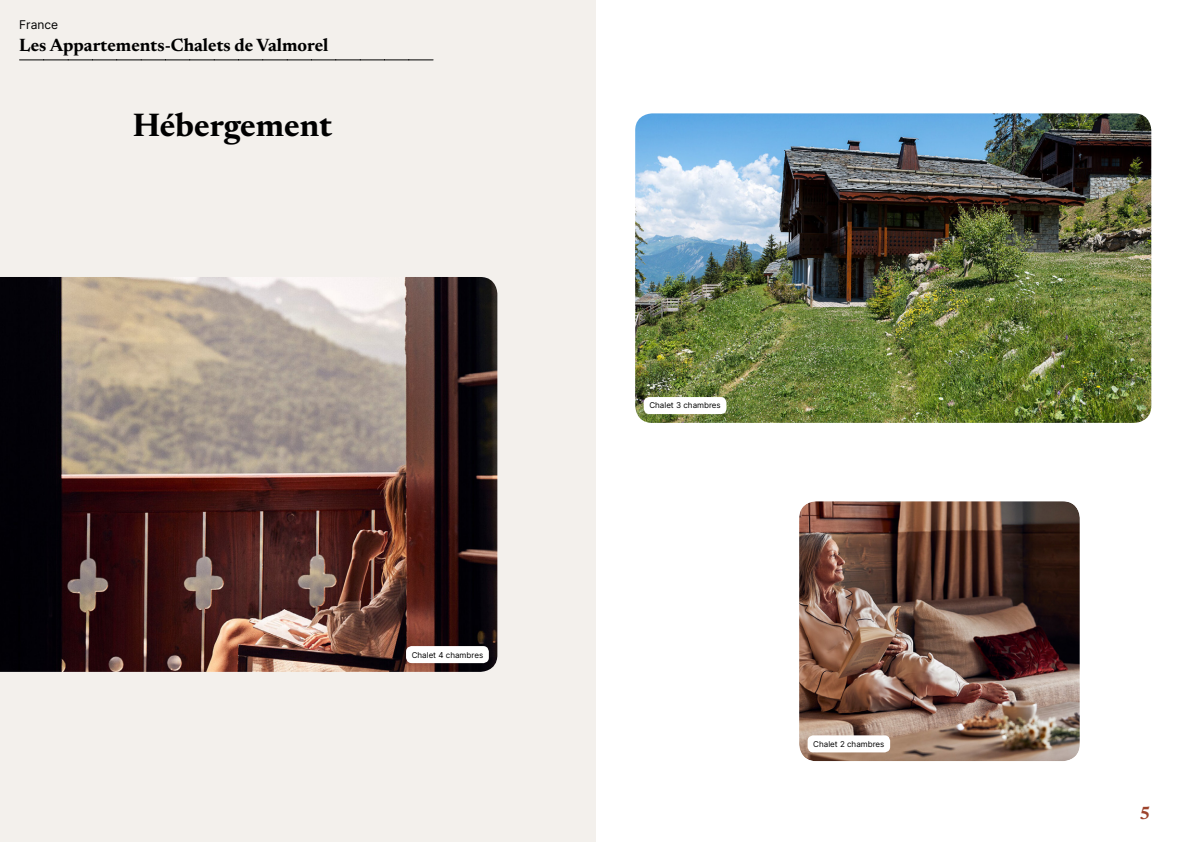
<style>
.page{position:relative;width:1191px;height:842px;background:#fff}
.page>*{position:absolute;margin:0;border:0;box-sizing:border-box;transform-origin:0 0}
.t1{font:700 33px "Newsreader 24 pt";color:#000}
.t2{font:700 18px "Newsreader 24 pt";color:#000}
.t3{font:700 18px "Newsreader 24 pt";color:#9d432c}
.t4{font:12px "Inter";color:#000}
.t5{font:8px "Inter";color:#000}
</style>
<div class="page">
<div style="left:0;top:0;width:595px;height:842px;background:#f3f0ec"></div>
<img style="left:635px;top:113px;width:516px;height:310px">
<img style="left:800px;top:502px;width:278px;height:258px">
<div style="left:791px;top:493px;width:296px;height:276px;border:8px solid #fff;border-radius:21px"></div>
<div style="left:643px;top:397px;width:83px;height:17px;background:#fff;border-radius:6px"></div>
<div style="left:807px;top:735px;width:83px;height:17px;background:#fff;border-radius:6px"></div>
<img style="left:0;top:277px;width:497px;height:395px">
<div style="left:406px;top:646px;width:83px;height:17px;background:#fff;border-radius:6px"></div>
<svg style="left:20px;top:60px;width:413px;height:1px"></svg>
<h3 class="t4" style="left:19px;top:15px;width:40px">France</h3>
<h2 class="t2" style="left:19px;top:32px;width:311px">Les Appartements-Chalets de Valmorel</h2>
<h1 class="t1" style="left:133px;top:101px;width:200px">Hébergement</h1>
<p class="t5" style="left:412px;top:649px;width:73px">Chalet 4 chambres</p>
<p class="t5" style="left:649px;top:400px;width:73px">Chalet 3 chambres</p>
<p class="t5" style="left:813px;top:738px;width:73px">Chalet 2 chambres</p>
<h2 class="t3" style="left:1139px;top:800px;width:13px">5</h2>
</div>
